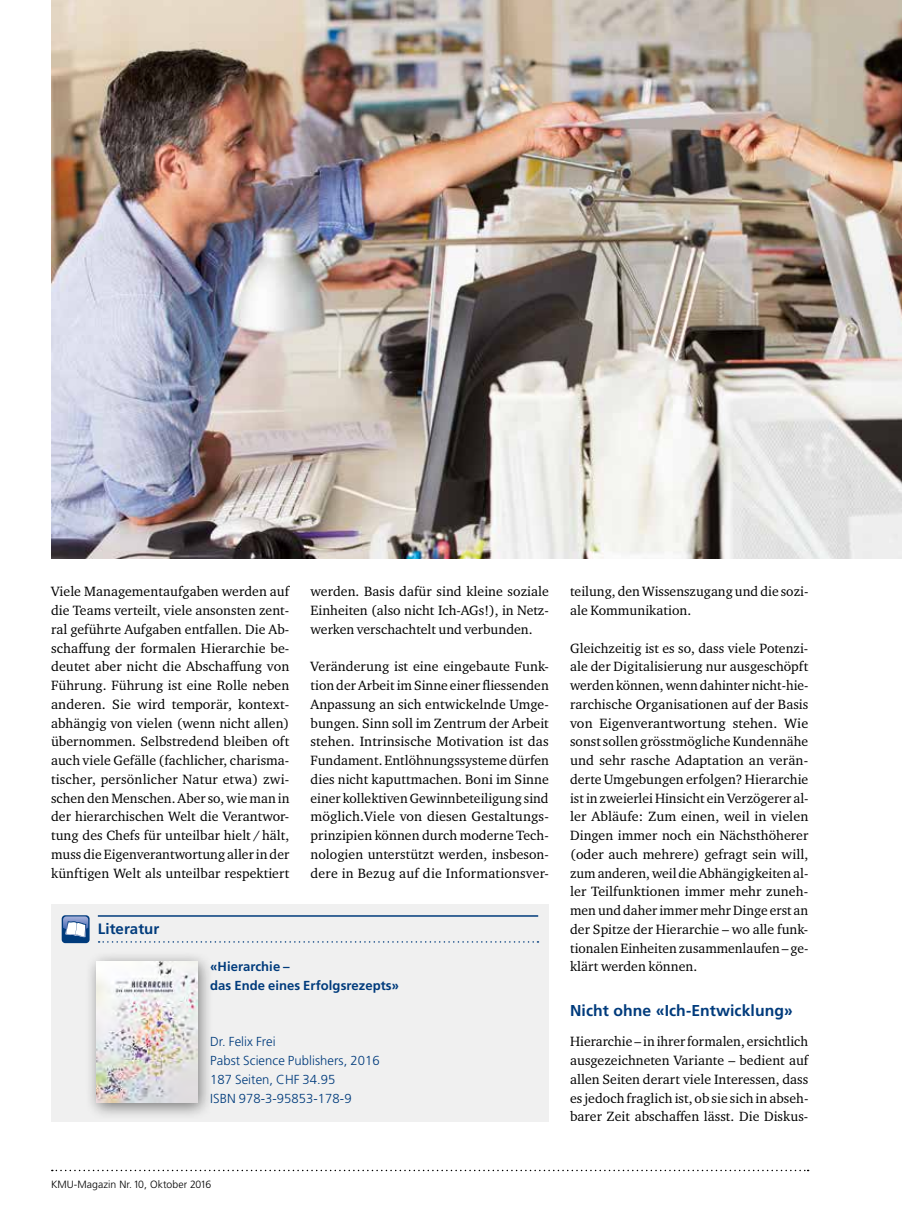
<style>
.page{position:relative;width:902px;height:1212px;background:#fff}
.page>*{position:absolute;margin:0;border:0;box-sizing:border-box;transform-origin:0 0}
.t1{font:700 15.75px "Frutiger LT Std";letter-spacing:.005em;color:#003b7c}
.t2{font:700 15px "Frutiger LT Std";letter-spacing:.005em;color:#003b7c}
.t3{font:13.8px/18.8px "Charter ITC Std";letter-spacing:.005em;color:#000;text-align:justify}
.t4{font:300 13.05px/18.8px "Frutiger LT Std";letter-spacing:.005em;color:#003b7c}
.t5{font:700 13.05px/18.8px "Frutiger LT Std";letter-spacing:.005em;color:#003b7c}
.t6{font:300 10.5px "Frutiger LT Std";letter-spacing:.005em;color:#000}
</style>
<div class="page">
<svg style="left:52px;top:1170px;width:756px;height:1px"></svg>
<div style="left:51px;top:904px;width:498px;height:217px;background:#f0f0f0"></div>
<hr style="left:98px;top:915px;width:440px;height:2px;background:#003b7c">
<svg style="left:99px;top:941px;width:439px;height:2px"></svg>
<div style="left:62px;top:915px;width:28px;height:28px;background:#003b7c;border-radius:4px"></div>
<svg style="left:63px;top:916px;width:25px;height:21px"></svg>
<div style="left:85px;top:950px;width:129px;height:170px;background:#000;opacity:.5"></div>
<img style="left:97px;top:961px;width:100px;height:142px">
<img style="left:51px;top:0;width:850px;height:559px">
<p class="t3" style="left:51px;top:582px;width:240px">Viele Managementaufgaben werden auf die Teams verteilt, viele ansonsten zent&shy;ral geführte Aufgaben entfallen. Die Ab&shy;schaffung der formalen Hierarchie be&shy;deutet aber nicht die Abschaffung von Führung. Führung ist eine Rolle neben anderen. Sie wird temporär, kontext&shy;abhängig von vielen (wenn nicht allen) übernommen. Selbstredend bleiben oft auch viele Gefälle (fachlicher, charisma&shy;tischer, persönlicher Natur etwa) zwi&shy;schen den Menschen. Aber so, wie man in der hierarchischen Welt die Verantwor&shy;tung des Chefs für unteilbar hielt / hält, muss die Eigenverantwortung aller in der künftigen Welt als unteilbar respektiert</p>
<p class="t3" style="left:310px;top:582px;width:240px">werden. Basis dafür sind kleine soziale Einheiten (also nicht Ich-AGs!), in Netz&shy;werken verschachtelt und verbunden.</p>
<p class="t3" style="left:310px;top:657px;width:240px">Veränderung ist eine eingebaute Funk&shy;tion der Arbeit im Sinne einer fliessenden Anpassung an sich entwickelnde Umge&shy;bungen. Sinn soll im Zentrum der Arbeit stehen. Intrinsische Motivation ist das Fundament. Entlöhnungssysteme dürfen dies nicht kaputtmachen. Boni im Sinne einer kollektiven Gewinnbeteiligung sind möglich.Viele von diesen Gestaltungs&shy;prinzipien können durch moderne Tech&shy;nologien unterstützt werden, insbeson&shy;dere in Bezug auf die Informationsver-</p>
<p class="t2" style="left:98px;top:920px;width:63px">Literatur</p>
<p class="t5" style="left:210px;top:957px;width:190px">«Hierarchie –<br>das Ende eines Erfolgsrezepts»</p>
<p class="t4" style="left:210px;top:1033px;width:171px">Dr. Felix Frei<br>Pabst Science Publishers, 2016<br>187 Seiten, CHF 34.95<br>ISBN 978-3-95853-178-9</p>
<p class="t3" style="left:570px;top:582px;width:240px">teilung, den Wissenszugang und die sozi&shy;ale Kommunikation.</p>
<p class="t3" style="left:570px;top:638px;width:240px">Gleichzeitig ist es so, dass viele Potenzi&shy;ale der Digitalisierung nur ausgeschöpft werden können, wenn dahinter nicht-hie&shy;rarchische Organisationen auf der Basis von Eigenverantwortung stehen. Wie sonst sollen grösstmögliche Kundennähe und sehr rasche Adaptation an verän&shy;derte Umgebungen erfolgen? Hierarchie ist in zweierlei Hinsicht ein Verzögerer al&shy;ler Abläufe: Zum einen, weil in vielen Dingen immer noch ein Nächsthöherer (oder auch mehrere) gefragt sein will, zum anderen, weil die Abhängigkeiten al&shy;ler Teilfunktionen immer mehr zuneh&shy;men und daher immer mehr Dinge erst an der Spitze der Hierarchie – wo alle funk&shy;tionalen Einheiten zusammenlaufen – ge&shy;klärt werden können.</p>
<p class="t1" style="left:570px;top:1002px;width:224px">Nicht ohne «Ich-Entwicklung»</p>
<p class="t3" style="left:570px;top:1032px;width:240px">Hierarchie – in ihrer formalen, ersichtlich ausgezeichneten Variante – bedient auf allen Seiten derart viele Interessen, dass es jedoch fraglich ist, ob sie sich in abseh&shy;barer Zeit abschaffen lässt. Die Diskus-</p>
<p class="t6" style="left:51px;top:1178px;width:162px">KMU-Magazin Nr. 10, Oktober 2016</p>
</div>
